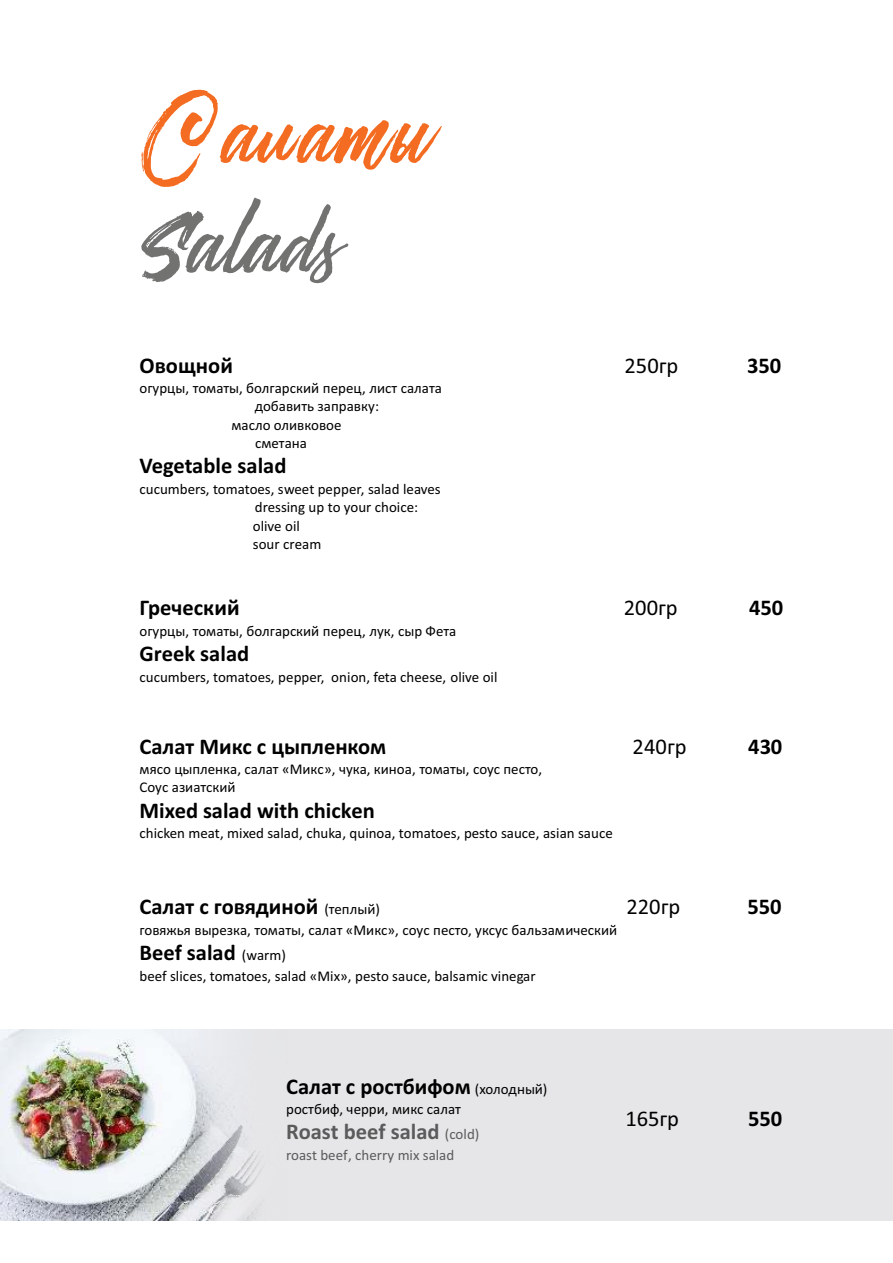
<style>
.page{position:relative;width:893px;height:1263px;background:#fff}
.page>*{position:absolute;margin:0;border:0;box-sizing:border-box;transform-origin:0 0}
.t1{font:113.85px "Messy Script";letter-spacing:.015em;color:#f36c21}
.t2{font:113.85px "Messy Script";letter-spacing:-.01em;color:#727271}
.t3{font:700 22.5px "Calibri";color:#000}
.t4{font:22.5px "Calibri";color:#000}
.t5{font:700 22.5px "Calibri";color:#5b5b5b}
.t6{font:15px/18.3px "Calibri";color:#000}
.t7{font:15px "Calibri";color:#5b5b5b}
.s1{font-weight:400;font-size:15px}
</style>
<div class="page">
<div style="left:0;top:1029px;width:892px;height:191px;background:#e6e6e8"></div>
<img style="left:0;top:1029px;width:261px;height:191px">
<h1 class="t1" style="left:141px;top:74px;width:292px">Салаты</h1>
<h1 class="t2" style="left:141px;top:184px;width:202px">Salads</h1>
<h2 class="t3" style="left:140px;top:356px;width:95px">Овощной</h2>
<h2 class="t4" style="left:624px;top:356px;width:55px">250гр</h2>
<h2 class="t3" style="left:747px;top:356px;width:36px">350</h2>
<p class="t6" style="left:140px;top:380px;width:304px">огурцы, томаты, болгарский перец, лист салата</p>
<p class="t6" style="left:255px;top:399px;width:126px">добавить заправку:</p>
<p class="t6" style="left:231px;top:417px;width:111px">масло оливковое</p>
<p class="t6" style="left:255px;top:435px;width:53px">сметана</p>
<h2 class="t3" style="left:140px;top:457px;width:148px">Vegetable salad</h2>
<p class="t6" style="left:253px;top:481px;width:189px;text-indent:-113px">cucumbers, tomatoes, sweet pepper, salad leaves dressing up to your choice: olive oil<br>sour cream</p>
<h2 class="t3" style="left:140px;top:599px;width:101px">Греческий</h2>
<h2 class="t4" style="left:623px;top:599px;width:55px">200гр</h2>
<h2 class="t3" style="left:749px;top:599px;width:36px">450</h2>
<p class="t6" style="left:140px;top:623px;width:318px">огурцы, томаты, болгарский перец, лук, сыр Фета</p>
<h2 class="t3" style="left:140px;top:644px;width:111px">Greek salad</h2>
<p class="t6" style="left:140px;top:669px;width:359px">cucumbers, tomatoes, pepper, onion, feta cheese, olive oil</p>
<h2 class="t3" style="left:140px;top:737px;width:248px">Салат Микс с цыпленком</h2>
<h2 class="t4" style="left:632px;top:737px;width:56px">240гр</h2>
<h2 class="t3" style="left:748px;top:737px;width:36px">430</h2>
<p class="t6" style="left:140px;top:761px;width:404px">мясо цыпленка, салат «Микс», чука, киноа, томаты, соус песто,<br>Соус азиатский</p>
<h2 class="t3" style="left:140px;top:801px;width:237px">Mixed salad with chicken</h2>
<p class="t6" style="left:140px;top:825px;width:475px">chicken meat, mixed salad, chuka, quinoa, tomatoes, pesto sauce, asian sauce</p>
<h2 class="t3" style="left:140px;top:897px;width:242px">Салат с говядиной <span class="s1">(теплый)</span></h2>
<h2 class="t4" style="left:626px;top:897px;width:55px">220гр</h2>
<h2 class="t3" style="left:747px;top:897px;width:36px">550</h2>
<p class="t6" style="left:140px;top:922px;width:479px">говяжья вырезка, томаты, салат «Микс», соус песто, уксус бальзамический</p>
<h2 class="t3" style="left:140px;top:943px;width:148px">Beef salad <span class="s1">(warm)</span></h2>
<p class="t6" style="left:140px;top:968px;width:397px">beef slices, tomatoes, salad «Mix», pesto sauce, balsamic vinegar</p>
<h2 class="t3" style="left:286px;top:1077px;width:263px">Салат с ростбифом <span class="s1">(холодный)</span></h2>
<p class="t6" style="left:286px;top:1101px;width:176px">ростбиф, черри, микс салат</p>
<h2 class="t5" style="left:286px;top:1123px;width:195px">Roast beef salad <span class="s1">(cold)</span></h2>
<p class="t7" style="left:286px;top:1149px;width:170px">roast beef, cherry mix salad</p>
<h2 class="t4" style="left:625px;top:1109px;width:55px">165гр</h2>
<h2 class="t3" style="left:748px;top:1109px;width:36px">550</h2>
</div>
